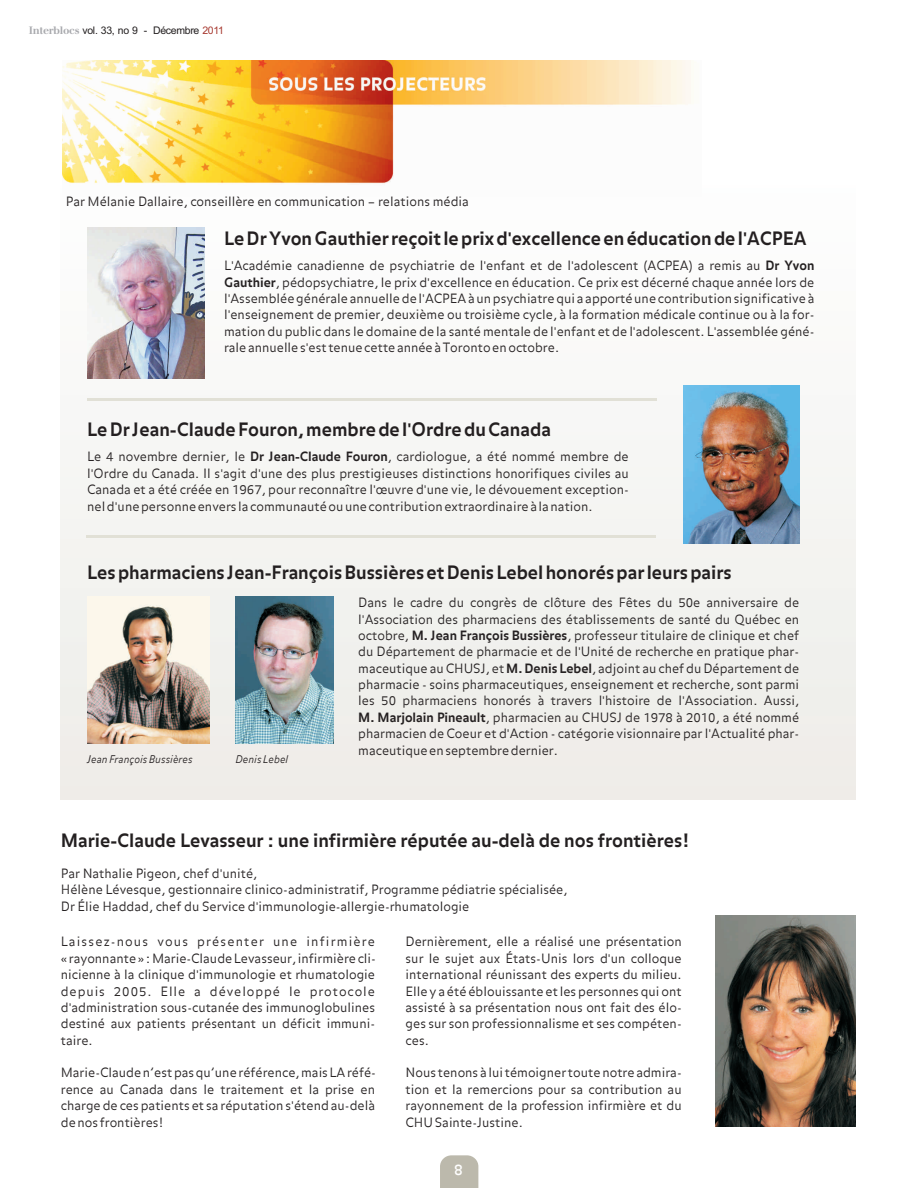
<style>
.page{position:relative;width:918px;height:1188px;background:#fff}
.page>*{position:absolute;margin:0;border:0;box-sizing:border-box;transform-origin:0 0}
.t1{font:700 18.3px "Balance";color:#231f20}
.t2{font:15px "Balance";color:#fff}
.t3{font:300 12.75px/16.4px "Balance";color:#231f20;text-align:justify}
.t4{font:10.5px "Arial";letter-spacing:-.03em;color:#231f20}
.t5{font:italic 300 10.5px "Balance";color:#231f20}
.s1{font-family:"Walbaum Roman Os F,Bold";color:#a8a9ad}
.s2{color:#a73930}
.s3{font-weight:700}
</style>
<div class="page">
<div style="left:61px;top:170px;width:795px;height:630px;background:#f5f6f3"></div>
<svg style="left:440px;top:1155px;width:38px;height:33px"></svg>
<img style="left:62px;top:61px;width:629px;height:124px">
<img style="left:236px;top:597px;width:97px;height:146px">
<img style="left:684px;top:385px;width:115px;height:159px">
<img style="left:87px;top:228px;width:118px;height:150px">
<img style="left:87px;top:604px;width:123px;height:139px">
<hr style="left:87px;top:398px;width:570px;height:3px;background:#e1e0d6">
<hr style="left:86px;top:535px;width:570px;height:3px;background:#e1e0d6">
<img style="left:715px;top:916px;width:141px;height:211px">
<p class="t4" style="left:29px;top:27px;width:197px"><span class="s1">Interblocs</span> vol. 33, no 9 - Décembre <span class="s2">2011</span></p>
<p class="t3" style="left:66px;top:194px;width:405px">Par Mélanie Dallaire, conseillère en communication – relations média</p>
<h1 class="t1" style="left:224px;top:230px;width:584px">Le Dr Yvon Gauthier reçoit le prix d'excellence en éducation de l'ACPEA</h1>
<p class="t3" style="left:224px;top:258px;width:592px">L'Académie canadienne de psychiatrie de l'enfant et de l'adolescent (ACPEA) a remis au <span class="s3">Dr Yvon Gauthier</span>, pédopsychiatre, le prix d'excellence en éducation. Ce prix est décerné chaque année lors de l'Assemblée générale annuelle de l'ACPEA à un psychiatre qui a apporté une contribution significative à l'enseignement de premier, deuxième ou troisième cycle, à la formation médicale continue ou à la for&shy;mation du public dans le domaine de la santé mentale de l'enfant et de l'adolescent. L'assemblée géné&shy;rale annuelle s'est tenue cette année à Toronto en octobre.</p>
<h1 class="t1" style="left:87px;top:421px;width:465px">Le Dr Jean-Claude Fouron, membre de l'Ordre du Canada</h1>
<p class="t3" style="left:87px;top:450px;width:543px">Le 4 novembre dernier, le <span class="s3">Dr Jean-Claude Fouron</span>, cardiologue, a été nommé membre de l'Ordre du Canada. Il s'agit d'une des plus prestigieuses distinctions honorifiques civiles au Canada et a été créée en 1967, pour reconnaître l'œuvre d'une vie, le dévouement exception&shy;nel d'une personne envers la communauté ou une contribution extraordinaire à la nation.</p>
<h1 class="t1" style="left:87px;top:565px;width:646px">Les pharmaciens Jean-François Bussières et Denis Lebel honorés par leurs pairs</h1>
<p class="t5" style="left:87px;top:755px;width:107px">Jean François Bussières</p>
<p class="t5" style="left:236px;top:755px;width:54px">Denis Lebel</p>
<p class="t3" style="left:358px;top:595px;width:442px">Dans le cadre du congrès de clôture des Fêtes du 50e anniversaire de l'Association des pharmaciens des établissements de santé du Québec en octobre, <span class="s3">M. Jean François Bussières</span>, professeur titulaire de clinique et chef du Département de pharmacie et de l'Unité de recherche en pratique phar&shy;maceutique au CHUSJ, et <span class="s3">M. Denis Lebel</span>, adjoint au chef du Département de pharmacie - soins pharmaceutiques, enseignement et recherche, sont parmi les 50 pharmaciens honorés à travers l'histoire de l'Association. Aussi, <span class="s3">M. Marjolain Pineault</span>, pharmacien au CHUSJ de 1978 à 2010, a été nommé pharmacien de Coeur et d'Action - catégorie visionnaire par l'Actualité phar&shy;maceutique en septembre dernier.</p>
<h1 class="t1" style="left:61px;top:832px;width:631px">Marie-Claude Levasseur : une infirmière réputée au-delà de nos frontières!</h1>
<p class="t3" style="left:61px;top:866px;width:508px;text-align:left">Par Nathalie Pigeon, chef d'unité,<br>Hélène Lévesque, gestionnaire clinico-administratif, Programme pédiatrie spécialisée,<br>Dr Élie Haddad, chef du Service d'immunologie-allergie-rhumatologie</p>
<p class="t3" style="left:61px;top:934px;width:317px">Laissez-nous vous présenter une infirmière « rayonnante » : Marie-Claude Levasseur, infirmière cli&shy;nicienne à la clinique d'immunologie et rhumatologie depuis 2005. Elle a développé le protocole d'administration sous-cutanée des immunoglobulines destiné aux patients présentant un déficit immuni&shy;taire.</p>
<p class="t3" style="left:61px;top:1066px;width:317px">Marie-Claude n’est pas qu’une référence, mais LA réfé&shy;rence au Canada dans le traitement et la prise en charge de ces patients et sa réputation s'étend au-delà de nos frontières!</p>
<p class="t3" style="left:406px;top:934px;width:278px">Dernièrement, elle a réalisé une présentation sur le sujet aux États-Unis lors d'un colloque international réunissant des experts du milieu.<br>Elle y a été éblouissante et les personnes qui ont assisté à sa présentation nous ont fait des élo&shy;ges sur son professionnalisme et ses compéten&shy;ces.</p>
<p class="t3" style="left:406px;top:1066px;width:278px">Nous tenons à lui témoigner toute notre admira&shy;tion et la remercions pour sa contribution au rayonnement de la profession infirmière et du CHU Sainte-Justine.</p>
<p class="t2" style="left:454px;top:1163px;width:10px">8</p>
</div>
